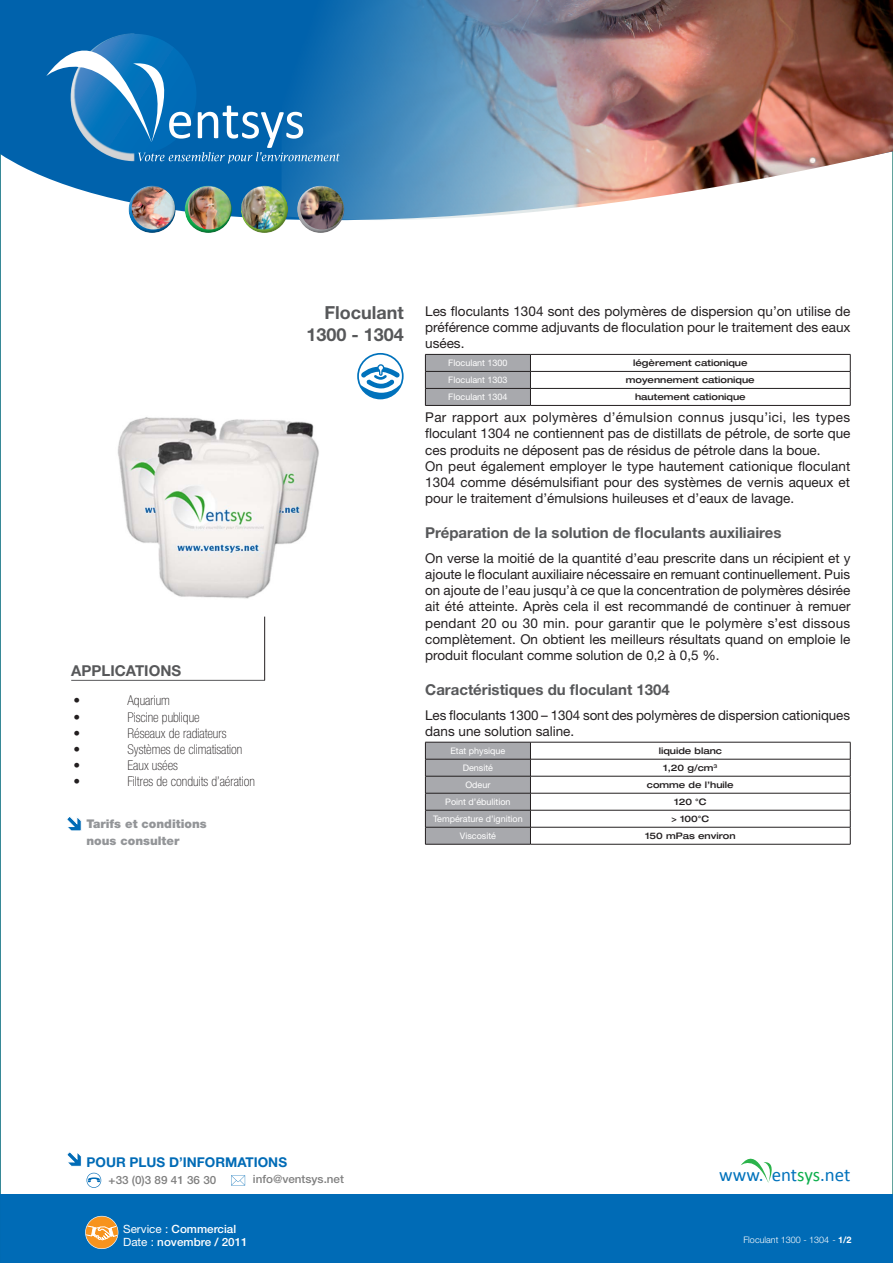
<style>
.page{position:relative;width:893px;height:1263px;background:#fff}
.page>*{position:absolute;margin:0;border:0;box-sizing:border-box;transform-origin:0 0}
.t1{font:18.9px "Calibri";letter-spacing:-.005em;color:#0072bc}
.Titre_du_produit{font:700 18px "Helvetica Neue LT Std";color:#57585a}
.Titre_texte{font:700 15px "Helvetica Neue LT Std";color:#57585a}
.Titre_application{font:700 15px "Helvetica Neue LT Std";color:#57585a}
.Textes{font:13.5px/16.2px "Helvetica Neue LT Std";color:#231f20;text-align:justify}
.Applications{font:100 condensed 13.5px "Helvetica Neue LT Std";color:#231f20}
.Sous_titres{font:700 13.5px "Helvetica Neue LT Std";color:#006bb6}
.Tarifs_condition{font:900 12px "Helvetica Neue LT Std";color:#939598}
.Téléphone{font:500 11.4px "Helvetica Neue LT Std";color:#fff}
.Adresse_ventsys{font:500 11.4px "Helvetica Neue LT Std";color:#808080}
.Données_tableaux{font:500 expanded 9px "Helvetica Neue LT Std";color:#231f20}
.Titres_tableaux{font:9px "Helvetica Neue LT Std";color:#fff}
.Pied_pagination{font:300 9px "Helvetica Neue LT Std";color:#fff}
.s1{color:#fff}
.s2{color:#0cae4c}
.s3{font-weight:400}
.s4{font-weight:700}
</style>
<div class="page">
<div style="left:0;top:1195px;width:893px;height:68px;background:#006bb6"></div>
<svg style="left:67px;top:1152px;width:15px;height:15px"></svg>
<svg style="left:87px;top:1173px;width:14px;height:15px"></svg>
<svg style="left:231px;top:1175px;width:14px;height:10px"></svg>
<svg style="left:741px;top:1158px;width:31px;height:25px"></svg>
<svg style="left:85px;top:1216px;width:33px;height:33px"></svg>
<svg style="left:357px;top:353px;width:47px;height:46px"></svg>
<svg style="left:0;top:0;width:893px;height:277px"></svg>
<img style="left:281px;top:0;width:612px;height:221px">
<svg style="left:46px;top:26px;width:294px;height:137px;background:#2178b8"></svg>
<div style="left:295px;top:184px;width:49px;height:38px;background:#fff;opacity:.56"></div>
<div style="left:296px;top:193px;width:49px;height:42px;background:#231f20;opacity:.39"></div>
<div style="left:239px;top:185px;width:49px;height:37px;background:#fff;opacity:.56"></div>
<div style="left:240px;top:193px;width:48px;height:43px;background:#231f20;opacity:.39"></div>
<div style="left:183px;top:186px;width:49px;height:36px;background:#fff;opacity:.56"></div>
<div style="left:184px;top:193px;width:49px;height:42px;background:#231f20;opacity:.39"></div>
<div style="left:126px;top:186px;width:50px;height:36px;background:#fff;opacity:.56"></div>
<div style="left:128px;top:193px;width:49px;height:42px;background:#231f20;opacity:.39"></div>
<hr style="left:530px;top:371px;width:320px;height:1px;background:#231f20">
<hr style="left:530px;top:388px;width:320px;height:1px;background:#231f20">
<svg style="left:850px;top:355px;width:1px;height:50px"></svg>
<hr style="left:530px;top:354px;width:320px;height:1px;background:#231f20">
<svg style="left:425px;top:354px;width:106px;height:51px;background:#9d9ea2"></svg>
<hr style="left:425px;top:405px;width:105px;height:1px;background:#231f20">
<hr style="left:530px;top:405px;width:320px;height:1px;background:#231f20">
<hr style="left:530px;top:759px;width:320px;height:1px;background:#231f20">
<hr style="left:530px;top:776px;width:320px;height:1px;background:#231f20">
<svg style="left:850px;top:742px;width:1px;height:102px"></svg>
<hr style="left:530px;top:742px;width:320px;height:1px;background:#231f20">
<hr style="left:530px;top:793px;width:320px;height:1px;background:#231f20">
<hr style="left:530px;top:810px;width:320px;height:1px;background:#231f20">
<svg style="left:425px;top:742px;width:106px;height:102px;background:#9e9ea2"></svg>
<hr style="left:530px;top:827px;width:320px;height:1px;background:#231f20">
<hr style="left:425px;top:844px;width:105px;height:1px;background:#231f20">
<hr style="left:530px;top:844px;width:320px;height:1px;background:#231f20">
<hr style="left:71px;top:680px;width:194px;height:1px;background:#57585a">
<hr style="left:264px;top:617px;width:1px;height:63px;background:#231f20">
<svg style="left:67px;top:817px;width:15px;height:14px"></svg>
<img style="left:117px;top:417px;width:202px;height:182px">
<p class="Titre_application" style="left:71px;top:661px;width:111px">APPLICATIONS</p>
<p class="Applications" style="left:73px;top:693px;width:8px">•</p>
<p class="Applications" style="left:127px;top:693px;width:44px">Aquarium</p>
<p class="Applications" style="left:73px;top:709px;width:8px">•</p>
<p class="Applications" style="left:127px;top:709px;width:74px">Piscine publique</p>
<p class="Applications" style="left:73px;top:725px;width:8px">•</p>
<p class="Applications" style="left:127px;top:725px;width:100px">Réseaux de radiateurs</p>
<p class="Applications" style="left:73px;top:741px;width:8px">•</p>
<p class="Applications" style="left:127px;top:741px;width:116px">Systèmes de climatisation</p>
<p class="Applications" style="left:73px;top:758px;width:8px">•</p>
<p class="Applications" style="left:127px;top:758px;width:52px">Eaux usées</p>
<p class="Applications" style="left:73px;top:774px;width:8px">•</p>
<p class="Applications" style="left:127px;top:774px;width:129px">Filtres de conduits d’aération</p>
<p class="Tarifs_condition" style="left:86px;top:816px;width:122px">Tarifs et conditions</p>
<p class="Tarifs_condition" style="left:86px;top:833px;width:94px">nous consulter</p>
<p class="Titre_du_produit" style="left:324px;top:302px;width:81px">Floculant</p>
<p class="Titre_du_produit" style="left:306px;top:324px;width:99px">1300 - 1304</p>
<p class="Textes" style="left:425px;top:303px;width:427px">Les floculants 1304 sont des polymères de dispersion qu’on utilise de préférence comme adjuvants de floculation pour le traitement des eaux usées.</p>
<p class="Titres_tableaux" style="left:448px;top:358px;width:61px">Floculant 1300</p>
<p class="Données_tableaux" style="left:633px;top:357px;width:116px">légèrement cationique</p>
<p class="Titres_tableaux" style="left:448px;top:375px;width:61px">Floculant 1303</p>
<p class="Données_tableaux" style="left:626px;top:374px;width:130px">moyennement cationique</p>
<p class="Titres_tableaux" style="left:448px;top:392px;width:61px">Floculant 1304</p>
<p class="Données_tableaux" style="left:635px;top:391px;width:112px">hautement cationique</p>
<p class="Textes" style="left:425px;top:409px;width:427px">Par rapport aux polymères d’émulsion connus jusqu’ici, les types floculant 1304 ne contiennent pas de distillats de pétrole, de sorte que ces produits ne déposent pas de résidus de pétrole dans la boue.</p>
<p class="Textes" style="left:425px;top:458px;width:427px">On peut également employer le type hautement cationique floculant 1304 comme désémulsifiant pour des systèmes de vernis aqueux et pour le traitement d’émulsions huileuses et d’eaux de lavage.</p>
<p class="Titre_texte" style="left:425px;top:523px;width:358px">Préparation de la solution de floculants auxiliaires</p>
<p class="Textes" style="left:425px;top:550px;width:427px">On verse la moitié de la quantité d’eau prescrite dans un récipient et y ajoute le floculant auxiliaire nécessaire en remuant continuellement. Puis on ajoute de l’eau jusqu’à ce que la concentration de polymères désirée ait été atteinte. Après cela il est recommandé de continuer à remuer pendant 20 ou 30 min. pour garantir que le polymère s’est dissous complètement. On obtient les meilleurs résultats quand on emploie le produit floculant comme solution de 0,2 à 0,5 %.</p>
<p class="Titre_texte" style="left:425px;top:680px;width:246px">Caractéristiques du floculant 1304</p>
<p class="Textes" style="left:425px;top:707px;width:426px">Les floculants 1300 – 1304 sont des polymères de dispersion cationiques dans une solution saline.</p>
<p class="Titres_tableaux" style="left:450px;top:745px;width:57px">Etat physique</p>
<p class="Données_tableaux" style="left:659px;top:745px;width:65px">liquide blanc</p>
<p class="Titres_tableaux" style="left:463px;top:762px;width:32px">Densité</p>
<p class="Données_tableaux" style="left:663px;top:762px;width:56px">1,20 g/cm<sup>3</sup></p>
<p class="Titres_tableaux" style="left:465px;top:779px;width:27px">Odeur</p>
<p class="Données_tableaux" style="left:647px;top:779px;width:88px">comme de l’huile</p>
<p class="Titres_tableaux" style="left:445px;top:796px;width:67px">Point d’ébulition</p>
<p class="Données_tableaux" style="left:674px;top:796px;width:34px">120 °C</p>
<p class="Titres_tableaux" style="left:433px;top:813px;width:91px">Température d’ignition</p>
<p class="Données_tableaux" style="left:671px;top:813px;width:39px">&gt; 100°C</p>
<p class="Titres_tableaux" style="left:460px;top:830px;width:38px">Viscosité</p>
<p class="Données_tableaux" style="left:645px;top:830px;width:92px">150 mPas environ</p>
<p class="Sous_titres" style="left:87px;top:1153px;width:202px">POUR PLUS D’INFORMATIONS</p>
<p class="Adresse_ventsys" style="left:109px;top:1173px;width:109px">+33 (0)3 89 41 36 30</p>
<p class="Adresse_ventsys" style="left:253px;top:1172px;width:93px">info@ventsys.net</p>
<p class="t1" style="left:719px;top:1163px;width:133px">www.<span class="s1">V</span>ent<span class="s2">sys</span>.net</p>
<p class="Téléphone" style="left:123px;top:1222px;width:115px"><span class="s3">Service :</span> Commercial</p>
<p class="Téléphone" style="left:123px;top:1235px;width:126px"><span class="s3">Date :</span> novembre / 2011</p>
<p class="Pied_pagination" style="left:743px;top:1234px;width:110px">Floculant 1300 - 1304 - <span class="s4">1/2</span></p>
</div>
